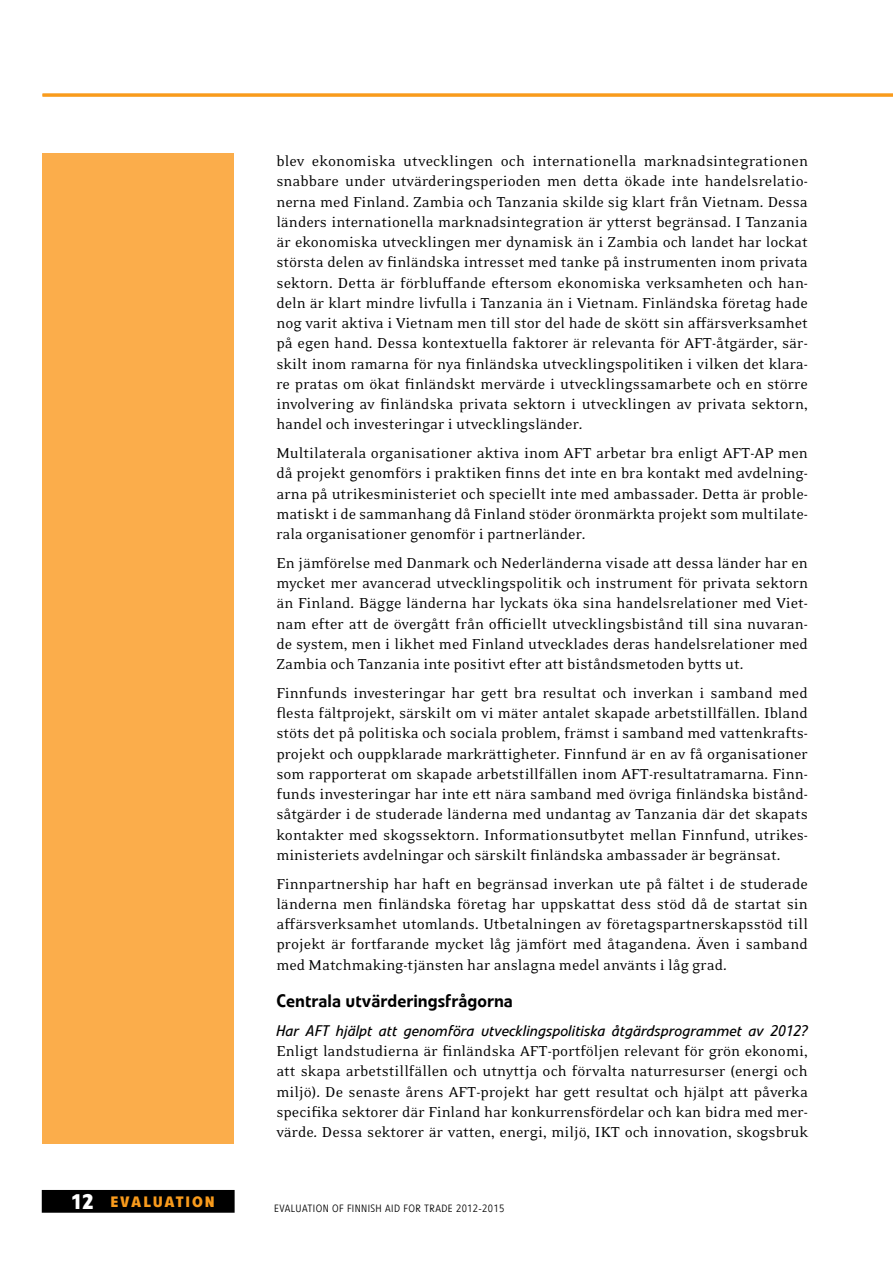
<style>
.page{position:relative;width:893px;height:1263px;background:#fff}
.page>*{position:absolute;margin:0;border:0;box-sizing:border-box;transform-origin:0 0}
.väliotsikko{font:500 18px "Veto Com";color:#000}
.Leipis__mammy{font:16.5px/20.2px "Eidetic Neo OT";color:#000;text-align:justify}
.Leipis__mammy-2{font:italic 15.3px "Veto Com";letter-spacing:.005em;color:#000}
.t1{font:700 15px "Veto Com";letter-spacing:.12em;color:#f99b1c;scale:1.05 1}
.t2{font:300 10.5px "Veto Com";letter-spacing:.035em;color:#000}
.s1{font-size:21px;color:#fff}
</style>
<div class="page">
<div style="left:43px;top:1191px;width:191px;height:21px;background:#000"></div>
<div style="left:42px;top:1190px;width:193px;height:23px;border:2px solid #000"></div>
<div style="left:43px;top:153px;width:191px;height:991px;background:#fbad4b"></div>
<hr style="left:43px;top:94px;width:850px;height:3px;background:#f99b1c">
<p class="Leipis__mammy" style="left:276px;top:151px;width:533px">blev ekonomiska utvecklingen och internationella marknadsintegrationen snabbare under utvärderingsperioden men detta ökade inte handelsrelatio&shy;nerna med Finland. Zambia och Tanzania skilde sig klart från Vietnam. Dessa länders internationella marknadsintegration är ytterst begränsad. I Tanzania är ekonomiska utvecklingen mer dynamisk än i Zambia och landet har lockat största delen av finländska intresset med tanke på instrumenten inom privata sektorn. Detta är förbluffande eftersom ekonomiska verksamheten och han&shy;deln är klart mindre livfulla i Tanzania än i Vietnam. Finländska företag hade nog varit aktiva i Vietnam men till stor del hade de skött sin affärsverksamhet på egen hand. Dessa kontextuella faktorer är relevanta för AFT-åtgärder, sär&shy;skilt inom ramarna för nya finländska utvecklingspolitiken i vilken det klara&shy;re pratas om ökat finländskt mervärde i utvecklingssamarbete och en större involvering av finländska privata sektorn i utvecklingen av privata sektorn, handel och investeringar i utvecklingsländer.</p>
<p class="Leipis__mammy" style="left:276px;top:443px;width:533px">Multilaterala organisationer aktiva inom AFT arbetar bra enligt AFT-AP men då projekt genomförs i praktiken finns det inte en bra kontakt med avdelning&shy;arna på utrikesministeriet och speciellt inte med ambassader. Detta är proble&shy;matiskt i de sammanhang då Finland stöder öronmärkta projekt som multilate&shy;rala organisationer genomför i partnerländer.</p>
<p class="Leipis__mammy" style="left:276px;top:553px;width:533px">En jämförelse med Danmark och Nederländerna visade att dessa länder har en mycket mer avancerad utvecklingspolitik och instrument för privata sektorn än Finland. Bägge länderna har lyckats öka sina handelsrelationer med Viet&shy;nam efter att de övergått från officiellt utvecklingsbistånd till sina nuvaran&shy;de system, men i likhet med Finland utvecklades deras handelsrelationer med Zambia och Tanzania inte positivt efter att biståndsmetoden bytts ut.</p>
<p class="Leipis__mammy" style="left:276px;top:683px;width:533px">Finnfunds investeringar har gett bra resultat och inverkan i samband med flesta fältprojekt, särskilt om vi mäter antalet skapade arbetstillfällen. Ibland stöts det på politiska och sociala problem, främst i samband med vattenkrafts&shy;projekt och ouppklarade markrättigheter. Finnfund är en av få organisationer som rapporterat om skapade arbetstillfällen inom AFT-resultatramarna. Finn&shy;funds investeringar har inte ett nära samband med övriga finländska bistånd&shy;såtgärder i de studerade länderna med undantag av Tanzania där det skapats kontakter med skogssektorn. Informationsutbytet mellan Finnfund, utrikes&shy;ministeriets avdelningar och särskilt finländska ambassader är begränsat.</p>
<p class="Leipis__mammy" style="left:276px;top:874px;width:533px">Finnpartnership har haft en begränsad inverkan ute på fältet i de studerade länderna men finländska företag har uppskattat dess stöd då de startat sin affärsverksamhet utomlands. Utbetalningen av företagspartnerskapsstöd till projekt är fortfarande mycket låg jämfört med åtagandena. Även i samband med Matchmaking-tjänsten har anslagna medel använts i låg grad.</p>
<p class="väliotsikko" style="left:276px;top:990px;width:238px">Centrala utvärderingsfrågorna</p>
<p class="Leipis__mammy-2" style="left:276px;top:1021px;width:533px">Har AFT hjälpt att genomföra utvecklingspolitiska åtgärdsprogrammet av 2012?</p>
<p class="Leipis__mammy" style="left:276px;top:1041px;width:533px">Enligt landstudierna är finländska AFT-portföljen relevant för grön ekonomi, att skapa arbetstillfällen och utnyttja och förvalta naturresurser (energi och miljö). De senaste årens AFT-projekt har gett resultat och hjälpt att påverka specifika sektorer där Finland har konkurrensfördelar och kan bidra med mer&shy;värde. Dessa sektorer är vatten, energi, miljö, IKT och innovation, skogsbruk</p>
<p class="t1" style="left:71px;top:1192px;width:139px"><span class="s1">12</span> EVALUATION</p>
<p class="t2" style="left:274px;top:1202px;width:232px">EVALUATION OF FINNISH AID FOR TRADE 2012-2015</p>
</div>
